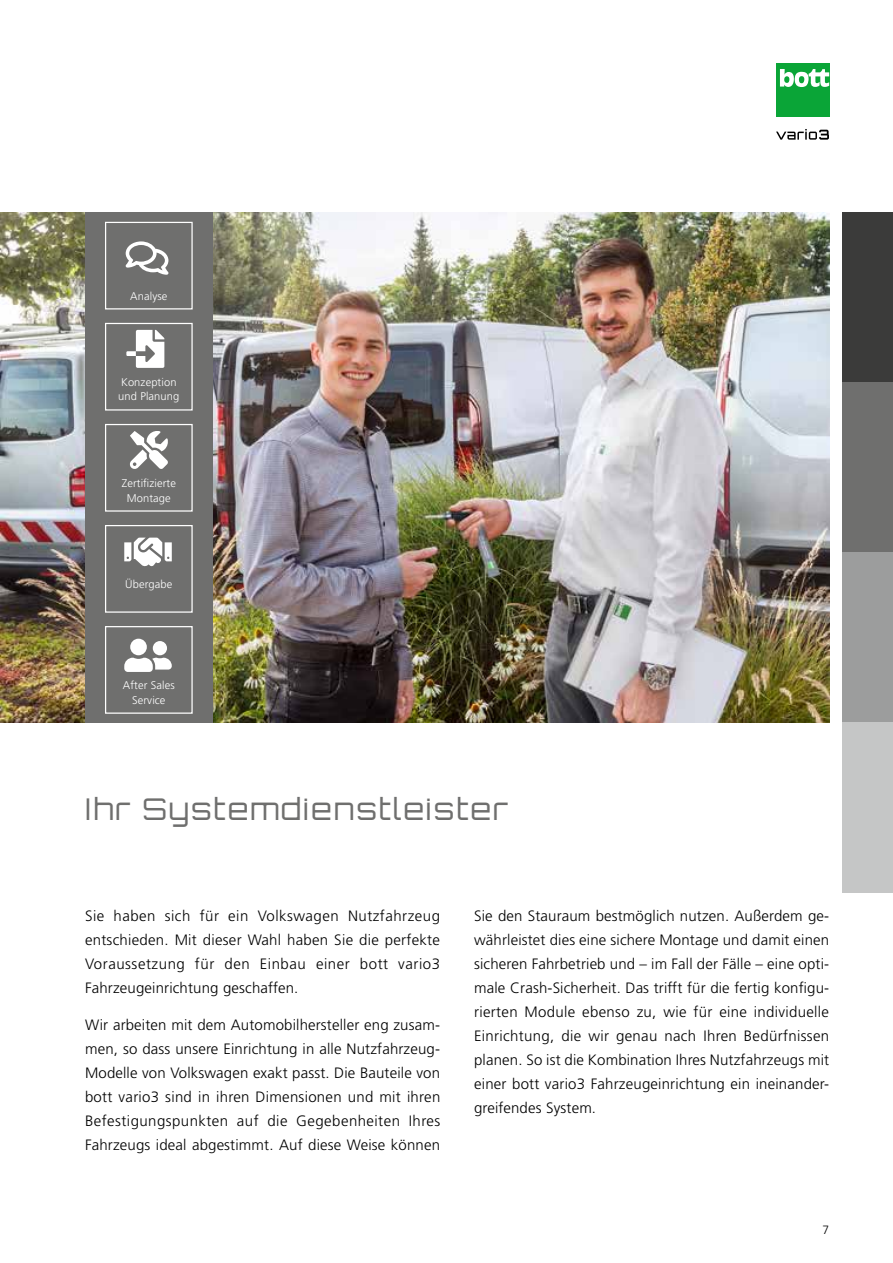
<style>
.page{position:relative;width:893px;height:1263px;background:#fff}
.page>*{position:absolute;margin:0;border:0;box-sizing:border-box;transform-origin:0 0}
.t1{font:300 30px "Orbitron CE";letter-spacing:.06em;color:#6f6f6e}
.t2{font:300 15px/24px "Frutiger LT Pro";letter-spacing:.01em;color:#000;text-align:justify}
.t3{font:300 12px "Frutiger LT Pro";color:#000}
.t4{font:300 11.1px/14.9px "Frutiger LT Pro";letter-spacing:.01em;color:#fff;text-align:center}
</style>
<div class="page">
<div style="left:776px;top:64px;width:53px;height:53px;background:#0aa537"></div>
<svg style="left:780px;top:69px;width:49px;height:18px"></svg>
<svg style="left:776px;top:129px;width:53px;height:11px"></svg>
<div style="left:842px;top:213px;width:51px;height:170px;background:#3b3b3a"></div>
<div style="left:842px;top:383px;width:51px;height:170px;background:#6f6f6e"></div>
<div style="left:842px;top:553px;width:51px;height:170px;background:#9c9d9d"></div>
<div style="left:842px;top:723px;width:51px;height:170px;background:#c5c6c6"></div>
<img style="left:0;top:213px;width:829px;height:510px">
<div style="left:85px;top:213px;width:128px;height:510px;background:#6f6f6e"></div>
<svg style="left:126px;top:241px;width:42px;height:34px"></svg>
<div style="left:105px;top:222px;width:88px;height:87px;border:1px solid #fff"></div>
<svg style="left:126px;top:330px;width:38px;height:38px"></svg>
<div style="left:105px;top:323px;width:88px;height:88px;border:1px solid #fff"></div>
<svg style="left:130px;top:431px;width:38px;height:38px"></svg>
<div style="left:105px;top:424px;width:88px;height:88px;border:1px solid #fff"></div>
<svg style="left:124px;top:538px;width:48px;height:29px"></svg>
<div style="left:105px;top:525px;width:88px;height:88px;border:1px solid #fff"></div>
<svg style="left:124px;top:639px;width:48px;height:33px"></svg>
<div style="left:105px;top:626px;width:88px;height:88px;border:1px solid #fff"></div>
<p class="t4" style="left:130px;top:289px;width:39px">Analyse</p>
<p class="t4" style="left:118px;top:374px;width:63px;text-align:left">Konzeption und Planung</p>
<p class="t4" style="left:122px;top:475px;width:56px">Zertifizierte<br>Montage</p>
<p class="t4" style="left:125px;top:576px;width:49px">Übergabe</p>
<p class="t4" style="left:123px;top:678px;width:53px">After Sales<br>Service</p>
<h1 class="t1" style="left:85px;top:791px;width:425px">Ihr Systemdienstleister</h1>
<p class="t2" style="left:85px;top:904px;width:357px">Sie haben sich für ein Volkswagen Nutzfahrzeug entschieden. Mit dieser Wahl haben Sie die perfekte Voraussetzung für den Einbau einer bott vario3<br>Fahrzeugeinrichtung geschaffen.</p>
<p class="t2" style="left:85px;top:1013px;width:357px">Wir arbeiten mit dem Automobilhersteller eng zusam&shy;men, so dass unsere Einrichtung in alle Nutzfahrzeug-Modelle von Volkswagen exakt passt. Die Bauteile von bott vario3 sind in ihren Dimensionen und mit ihren Befestigungspunkten auf die Gegebenheiten Ihres Fahrzeugs ideal abgestimmt. Auf diese Weise können</p>
<p class="t2" style="left:474px;top:904px;width:357px">Sie den Stauraum bestmöglich nutzen. Außerdem ge&shy;währleistet dies eine sichere Montage und damit einen sicheren Fahrbetrieb und – im Fall der Fälle – eine opti&shy;male Crash-Sicherheit. Das trifft für die fertig konfigu&shy;rierten Module ebenso zu, wie für eine individuelle Einrichtung, die wir genau nach Ihren Bedürfnissen planen. So ist die Kombination Ihres Nutzfahrzeugs mit einer bott vario3 Fahrzeugeinrichtung ein ineinander&shy;greifendes System.</p>
<p class="t3" style="left:822px;top:1222px;width:8px">7</p>
</div>
